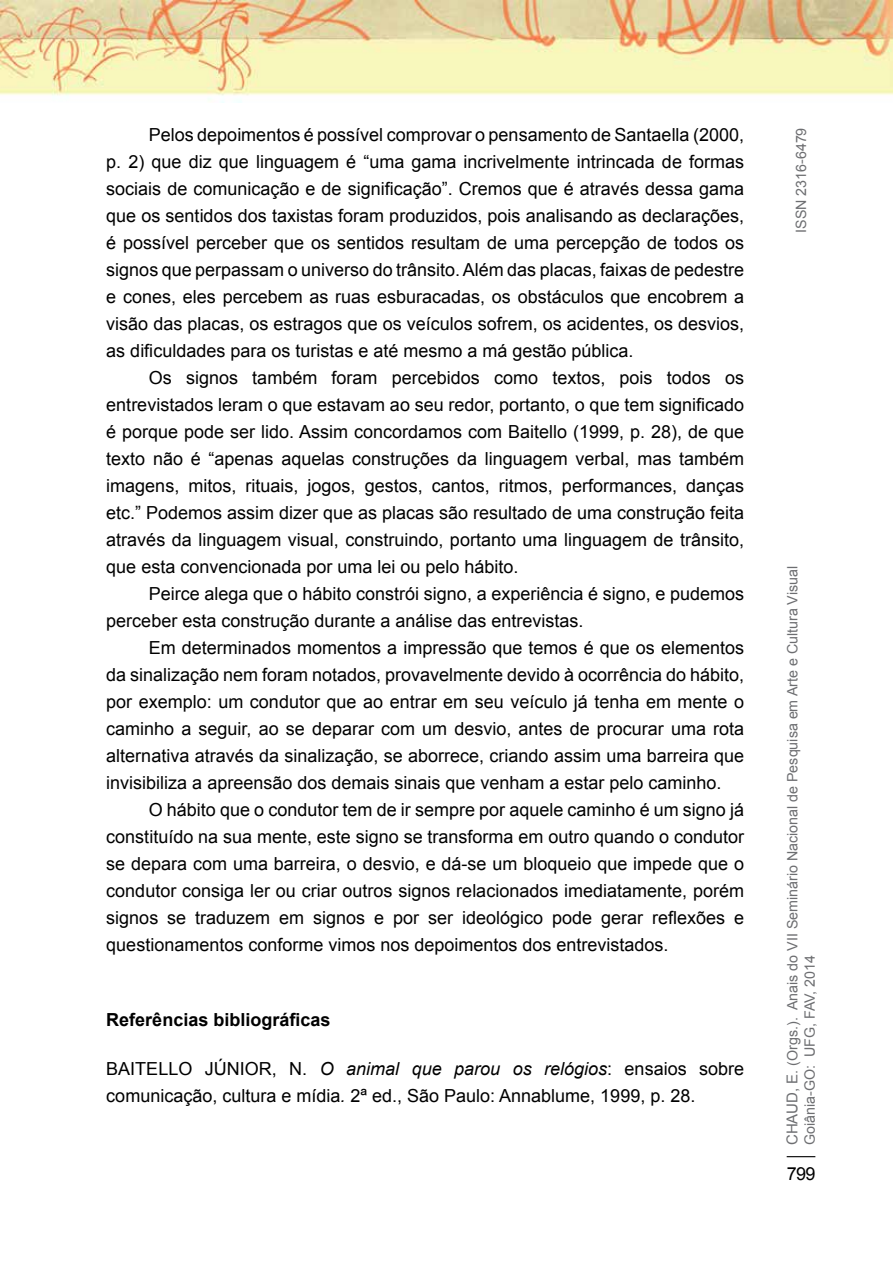
<style>
.page{position:relative;width:893px;height:1263px;background:#fff}
.page>*{position:absolute;margin:0;border:0;box-sizing:border-box;transform-origin:0 0}
.t1{font:18px/27px "Arial";color:#000;text-align:justify}
.t2{font:700 18px "Arial";color:#000}
.t3{font:14.25px/17.1px "Arial";color:#6d6e71}
.s1{font-style:italic}
.s2{font-size:15px}
</style>
<div class="page">
<svg style="left:787px;top:1156px;width:28px;height:1px"></svg>
<img style="left:0;top:0;width:893px;height:102px">
<p class="t1" style="left:106px;top:121px;width:639px;text-indent:43px">Pelos depoimentos é possível comprovar o pensamento de Santaella (2000, p. 2) que diz que linguagem é “uma gama incrivelmente intrincada de formas sociais de comunicação e de significação”. Cremos que é através dessa gama que os sentidos dos taxistas foram produzidos, pois analisando as declarações, é possível perceber que os sentidos resultam de uma percepção de todos os signos que perpassam o universo do trânsito. Além das placas, faixas de pedestre e cones, eles percebem as ruas esburacadas, os obstáculos que encobrem a visão das placas, os estragos que os veículos sofrem, os acidentes, os desvios, as dificuldades para os turistas e até mesmo a má gestão pública.</p>
<p class="t1" style="left:106px;top:364px;width:639px;text-indent:43px">Os signos também foram percebidos como textos, pois todos os entrevistados leram o que estavam ao seu redor, portanto, o que tem significado é porque pode ser lido. Assim concordamos com Baitello (1999, p. 28), de que texto não é “apenas aquelas construções da linguagem verbal, mas também imagens, mitos, rituais, jogos, gestos, cantos, ritmos, performances, danças etc.” Podemos assim dizer que as placas são resultado de uma construção feita através da linguagem visual, construindo, portanto uma linguagem de trânsito, que esta convencionada por uma lei ou pelo hábito.</p>
<p class="t1" style="left:106px;top:580px;width:639px;text-indent:43px">Peirce alega que o hábito constrói signo, a experiência é signo, e pudemos perceber esta construção durante a análise das entrevistas.</p>
<p class="t1" style="left:106px;top:634px;width:639px;text-indent:43px">Em determinados momentos a impressão que temos é que os elementos da sinalização nem foram notados, provavelmente devido à ocorrência do hábito, por exemplo: um condutor que ao entrar em seu veículo já tenha em mente o caminho a seguir, ao se deparar com um desvio, antes de procurar uma rota alternativa através da sinalização, se aborrece, criando assim uma barreira que invisibiliza a apreensão dos demais sinais que venham a estar pelo caminho.</p>
<p class="t1" style="left:106px;top:796px;width:639px;text-indent:43px">O hábito que o condutor tem de ir sempre por aquele caminho é um signo já constituído na sua mente, este signo se transforma em outro quando o condutor se depara com uma barreira, o desvio, e dá-se um bloqueio que impede que o condutor consiga ler ou criar outros signos relacionados imediatamente, porém signos se traduzem em signos e por ser ideológico pode gerar reflexões e questionamentos conforme vimos nos depoimentos dos entrevistados.</p>
<p class="t2" style="left:106px;top:1008px;width:226px">Referências bibliográficas</p>
<p class="t1" style="left:106px;top:1055px;width:639px">BAITELLO JÚNIOR, N. <span class="s1">O animal que parou os relógios</span>: ensaios sobre comunicação, cultura e mídia<span class="s1">.</span> 2ª ed., São Paulo: Annablume, 1999, p. 28.</p>
<p class="t3" style="left:793px;top:233px;width:107px;rotate:-90deg">ISSN 2316-6479</p>
<p class="t3" style="left:784px;top:1145px;width:581px;rotate:-90deg"><span class="s2">Chaud, E</span>. (Orgs.). Anais do VII Seminário Nacional de Pesquisa em Arte e Cultura Visual<br>Goiânia-GO: U FG, FAV, 2014</p>
<p class="t1" style="left:787px;top:1160px;width:30px">799</p>
</div>
